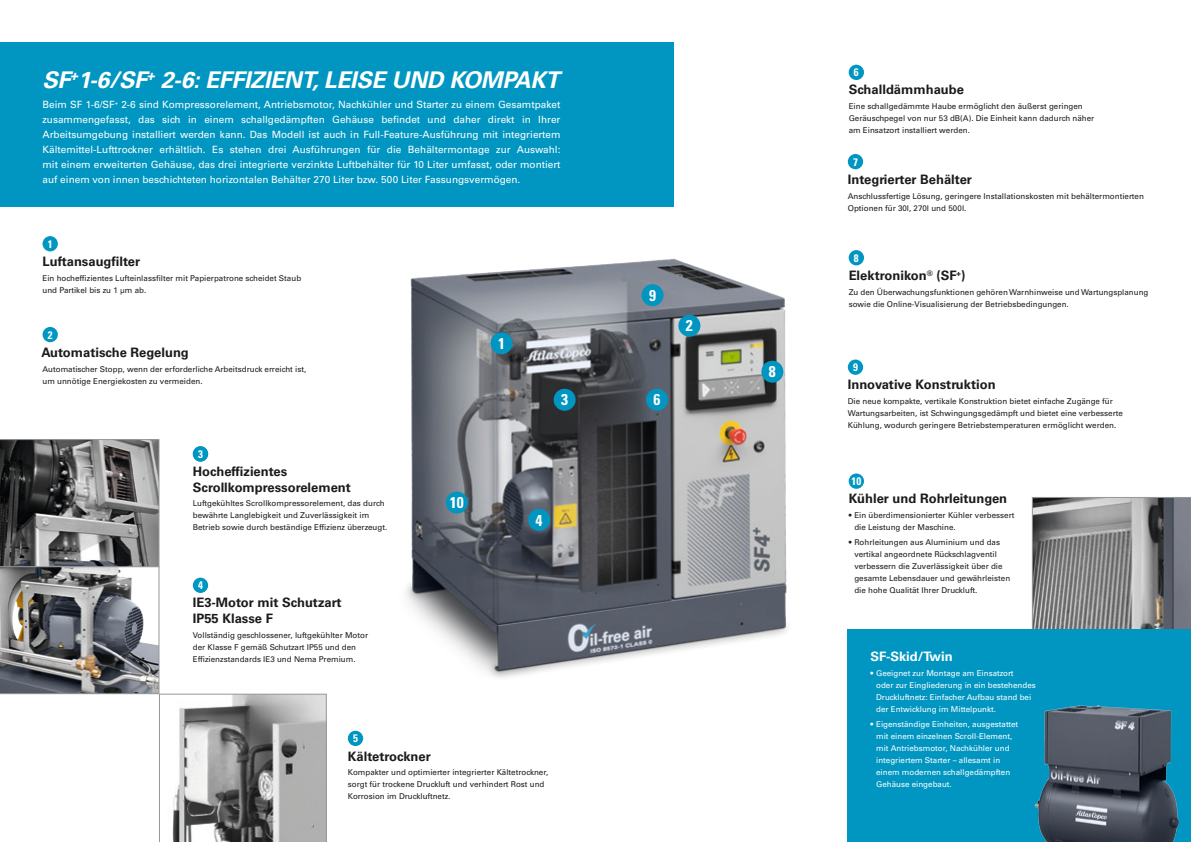
<style>
.page{position:relative;width:1191px;height:842px;background:#fff}
.page>*{position:absolute;margin:0;border:0;box-sizing:border-box;transform-origin:0 0}
.t1{font:italic 700 23px "Univers LT Std";letter-spacing:-.01em;color:#fff}
.t2{font:700 condensed 15.6px "Univers LT Std";color:#fff}
.t3{font:700 13px/15.6px "Univers LT Std";color:#1c1b1a}
.t4{font:700 13px "Univers LT Std";color:#fff}
.t5{font:700 condensed 10.9px "Univers LT Std";color:#fff}
.t6{font:10px/15px "Univers LT Std";color:#fff;text-align:justify}
.t7{font:8px/12px "Univers LT Std";color:#1c1b1a}
.t8{font:8px/12px "Univers LT Std";color:#fff}
</style>
<div class="page">
<div style="left:0;top:43px;width:673px;height:164px;background:#0096c1"></div>
<svg style="left:1032px;top:497px;width:159px;height:133px;background:#858689"></svg>
<div style="left:848px;top:630px;width:343px;height:212px;background:#0096c1"></div>
<svg style="left:0;top:439px;width:326px;height:403px"></svg>
<img style="left:254px;top:137px;width:671px;height:603px">
<img style="left:1034px;top:705px;width:145px;height:137px">
<div style="left:490px;top:332px;width:22px;height:22px;background:#0096c1;border-radius:50%"></div>
<div style="left:446px;top:491px;width:22px;height:23px;background:#0096c1;border-radius:50%"></div>
<div style="left:528px;top:509px;width:22px;height:22px;background:#0096c1;border-radius:50%"></div>
<div style="left:553px;top:389px;width:22px;height:22px;background:#0096c1;border-radius:50%"></div>
<div style="left:761px;top:361px;width:22px;height:22px;background:#0096c1;border-radius:50%"></div>
<div style="left:678px;top:315px;width:22px;height:22px;background:#0096c1;border-radius:50%"></div>
<div style="left:641px;top:284px;width:22px;height:22px;background:#0096c1;border-radius:50%"></div>
<div style="left:646px;top:389px;width:22px;height:22px;background:#0096c1;border-radius:50%"></div>
<div style="left:848px;top:154px;width:15px;height:15px;background:#0096c1;border-radius:50%"></div>
<div style="left:848px;top:250px;width:16px;height:15px;background:#0096c1;border-radius:50%"></div>
<div style="left:848px;top:359px;width:15px;height:16px;background:#0096c1;border-radius:50%"></div>
<div style="left:848px;top:473px;width:16px;height:16px;background:#0096c1;border-radius:50%"></div>
<div style="left:43px;top:236px;width:15px;height:15px;background:#0096c1;border-radius:50%"></div>
<div style="left:43px;top:327px;width:15px;height:15px;background:#0096c1;border-radius:50%"></div>
<div style="left:193px;top:446px;width:15px;height:16px;background:#0096c1;border-radius:50%"></div>
<div style="left:193px;top:578px;width:15px;height:15px;background:#0096c1;border-radius:50%"></div>
<div style="left:348px;top:731px;width:15px;height:15px;background:#0096c1;border-radius:50%"></div>
<div style="left:848px;top:65px;width:16px;height:15px;background:#0096c1;border-radius:50%"></div>
<h1 class="t1" style="left:43px;top:66px;width:518px">SF<sup>+</sup>1-6/SF<sup>+</sup> 2-6: EFFIZIENT, LEISE UND KOMPAKT</h1>
<p class="t6" style="left:43px;top:97px;width:519px">Beim SF 1-6/SF<sup>+</sup> 2-6 sind Kompressorelement, Antriebsmotor, Nachkühler und Starter zu einem Gesamtpaket zusammengefasst, das sich in einem schallgedämpften Gehäuse befindet und daher direkt in Ihrer Arbeitsumgebung installiert werden kann. Das Modell ist auch in Full-Feature-Ausführung mit integriertem Kältemittel-Lufttrockner erhältlich. Es stehen drei Ausführungen für die Behältermontage zur Auswahl: mit einem erweiterten Gehäuse, das drei integrierte verzinkte Luftbehälter für 10 Liter umfasst, oder montiert auf einem von innen beschichteten horizontalen Behälter 270 Liter bzw. 500 Liter Fassungsvermögen.</p>
<h3 class="t5" style="left:48px;top:237px;width:6px">1</h3>
<h3 class="t3" style="left:43px;top:254px;width:99px">Luftansaugfilter</h3>
<p class="t7" style="left:43px;top:272px;width:260px">Ein hocheffizientes Lufteinlassfilter mit Papierpatrone scheidet Staub und Partikel bis zu 1 µm ab.</p>
<h3 class="t5" style="left:48px;top:328px;width:6px">2</h3>
<h3 class="t3" style="left:41px;top:344px;width:149px">Automatische Regelung</h3>
<p class="t7" style="left:43px;top:363px;width:265px">Automatischer Stopp, wenn der erforderliche Arbeitsdruck erreicht ist, um unnötige Energiekosten zu vermeiden.</p>
<h3 class="t5" style="left:198px;top:447px;width:6px">3</h3>
<h3 class="t3" style="left:193px;top:464px;width:160px">Hocheffizientes<br>Scrollkompressorelement</h3>
<p class="t7" style="left:193px;top:498px;width:196px">Luftgekühltes Scrollkompressorelement, das durch bewährte Langlebigkeit und Zuverlässigkeit im<br>Betrieb sowie durch beständige Effizienz überzeugt.</p>
<h3 class="t5" style="left:198px;top:579px;width:6px">4</h3>
<h3 class="t3" style="left:193px;top:595px;width:150px">IE3-Motor mit Schutzart<br>IP55 Klasse F</h3>
<p class="t7" style="left:193px;top:629px;width:177px">Vollständig geschlossener, luftgekühlter Motor der Klasse F gemäß Schutzart IP55 und den<br>Effizienzstandards IE3 und Nema Premium.</p>
<h2 class="t2" style="left:498px;top:334px;width:8px">1</h2>
<h2 class="t2" style="left:561px;top:390px;width:8px">3</h2>
<h2 class="t2" style="left:450px;top:493px;width:15px">10</h2>
<h2 class="t2" style="left:535px;top:510px;width:8px">4</h2>
<h3 class="t5" style="left:353px;top:732px;width:6px">5</h3>
<h3 class="t3" style="left:348px;top:748px;width:84px">Kältetrockner</h3>
<p class="t7" style="left:348px;top:766px;width:202px">Kompakter und optimierter integrierter Kältetrockner, sorgt für trockene Druckluft und verhindert Rost und<br>Korrosion im Druckluftnetz.</p>
<h2 class="t2" style="left:649px;top:286px;width:8px">9</h2>
<h2 class="t2" style="left:653px;top:390px;width:8px">6</h2>
<h2 class="t2" style="left:686px;top:316px;width:8px">2</h2>
<h2 class="t2" style="left:769px;top:362px;width:8px">8</h2>
<h3 class="t5" style="left:854px;top:66px;width:6px">6</h3>
<h3 class="t3" style="left:848px;top:82px;width:117px">Schalldämmhaube</h3>
<p class="t7" style="left:848px;top:100px;width:247px">Eine schallgedämmte Haube ermöglicht den äußerst geringen<br>Geräuschpegel von nur 53 dB(A). Die Einheit kann dadurch näher am Einsatzort installiert werden.</p>
<h3 class="t5" style="left:853px;top:155px;width:6px">7</h3>
<h3 class="t3" style="left:848px;top:171px;width:126px">Integrierter Behälter</h3>
<p class="t7" style="left:848px;top:190px;width:298px">Anschlussfertige Lösung, geringere Installationskosten mit behältermontierten<br>Optionen für 30l, 270l und 500l.</p>
<h3 class="t5" style="left:854px;top:251px;width:6px">8</h3>
<h3 class="t3" style="left:848px;top:268px;width:118px">Elektronikon<sup>®</sup> (SF<sup>+</sup>)</h3>
<p class="t7" style="left:848px;top:286px;width:301px">Zu den Überwachungsfunktionen gehören Warnhinweise und Wartungsplanung sowie die Online-Visualisierung der Betriebsbedingungen.</p>
<h3 class="t5" style="left:853px;top:361px;width:6px">9</h3>
<h3 class="t3" style="left:848px;top:377px;width:149px">Innovative Konstruktion</h3>
<p class="t7" style="left:848px;top:395px;width:276px">Die neue kompakte, vertikale Konstruktion bietet einfache Zugänge für<br>Wartungsarbeiten, ist Schwingungsgedämpft und bietet eine verbesserte<br>Kühlung, wodurch geringere Betriebstemperaturen ermöglicht werden.</p>
<h3 class="t5" style="left:851px;top:474px;width:11px">10</h3>
<h3 class="t3" style="left:848px;top:491px;width:160px">Kühler und Rohrleitungen</h3>
<p class="t7" style="left:854px;top:509px;width:161px;text-indent:-6px">• Ein überdimensionierter Kühler verbessert die Leistung der Maschine.</p>
<p class="t7" style="left:854px;top:536px;width:157px;text-indent:-6px">• Rohrleitungen aus Aluminium und das vertikal angeordnete Rückschlagventil verbessern die Zuverlässigkeit über die gesamte Lebensdauer und gewährleisten die hohe Qualität Ihrer Druckluft.</p>
<h3 class="t4" style="left:870px;top:649px;width:84px">SF-Skid/Twin</h3>
<p class="t8" style="left:876px;top:667px;width:161px;text-indent:-6px">• Geeignet zur Montage am Einsatzort<br>oder zur Eingliederung in ein bestehendes Druckluftnetz: Einfacher Aufbau stand bei der Entwicklung im Mittelpunkt.</p>
<p class="t8" style="left:876px;top:718px;width:144px;text-indent:-6px">• Eigenständige Einheiten, ausgestattet mit einem einzelnen Scroll-Element, mit Antriebsmotor, Nachkühler und integriertem Starter – allesamt in einem modernen schallgedämpften Gehäuse eingebaut.</p>
</div>
